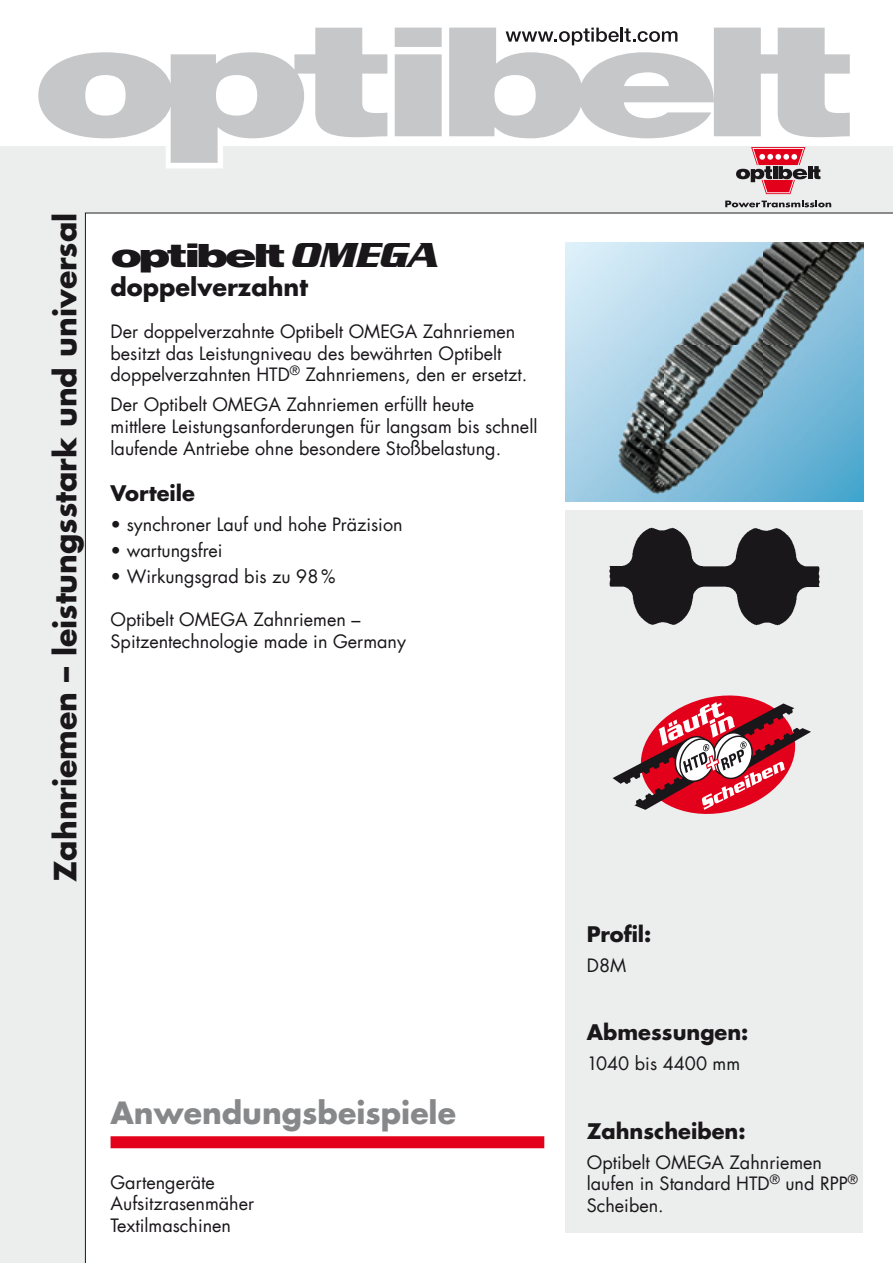
<style>
.page{position:relative;width:893px;height:1263px;background:#fff}
.page>*{position:absolute;margin:0;border:0;box-sizing:border-box;transform-origin:0 0}
.t1{font:900 32.1px "Helvetica Com";letter-spacing:-.08em;color:#1a171b;scale:1.5 1}
.t2{font:700 30px "Futura Com";color:#1a171b}
.t3{font:700 30px "Futura Com";color:#87888a}
.t4{font:700 24px "Futura Com";color:#1a171b}
.t5{font:700 21px "Futura Com";color:#1a171b}
.t6{font:18px/21.6px "Futura Com";color:#1a171b}
.s1{font-family:"Serpentine D";font-weight:700;font-style:italic;font-size:36px}
</style>
<div class="page">
<div style="left:0;top:147px;width:893px;height:1116px;background:#eceded"></div>
<div style="left:85px;top:213px;width:808px;height:1050px;background:#fff"></div>
<div style="left:566px;top:510px;width:297px;height:723px;background:#eceded"></div>
<div style="left:111px;top:1136px;width:433px;height:12px;background:#e2001a"></div>
<img style="left:625px;top:587px;width:182px;height:39px">
<img style="left:609px;top:527px;width:211px;height:60px">
<svg style="left:813px;top:166px;width:7px;height:13px"></svg>
<hr style="left:808px;top:166px;width:4px;height:13px;background:#1a171b">
<svg style="left:725px;top:201px;width:106px;height:6px"></svg>
<svg style="left:736px;top:147px;width:71px;height:47px"></svg>
<div style="left:166px;top:121px;width:57px;height:47px;background:#fff"></div>
<svg style="left:395px;top:28px;width:47px;height:108px;background:#cacbcc"></svg>
<svg style="left:38px;top:28px;width:349px;height:135px;fill:#c6c7c8"></svg>
<svg style="left:449px;top:28px;width:401px;height:110px"></svg>
<img style="left:566px;top:242px;width:297px;height:259px">
<svg style="left:613px;top:695px;width:198px;height:119px"></svg>
<h2 class="t2" style="left:42px;top:881px;width:670px;rotate:-90deg">Zahnriemen – leistungsstark und universal</h2>
<h1 class="t1" style="left:111px;top:234px;width:220px">optibelt <span class="s1">OMEGA</span></h1>
<h3 class="t4" style="left:111px;top:268px;width:199px">doppelverzahnt</h3>
<p class="t6" style="left:111px;top:320px;width:418px">Der doppelverzahnte Optibelt OMEGA Zahnriemen besitzt das Leistungniveau des bewährten Optibelt doppelverzahnten HTD<sup>®</sup> Zahnriemens, den er ersetzt.</p>
<p class="t6" style="left:111px;top:394px;width:428px">Der Optibelt OMEGA Zahnriemen erfüllt heute<br>mittlere Leistungsanforderungen für langsam bis schnell laufende Antriebe ohne besondere Stoßbelastung.</p>
<p class="t5" style="left:111px;top:477px;width:86px">Vorteile</p>
<p class="t6" style="left:111px;top:514px;width:294px">• synchroner Lauf und hohe Präzision</p>
<p class="t6" style="left:111px;top:540px;width:114px">• wartungsfrei</p>
<p class="t6" style="left:111px;top:565px;width:226px">• Wirkungsgrad bis zu 98%</p>
<p class="t6" style="left:111px;top:609px;width:297px">Optibelt OMEGA Zahnriemen –<br>Spitzentechnologie made in Germany</p>
<h2 class="t3" style="left:111px;top:1089px;width:347px">Anwendungsbeispiele</h2>
<p class="t6" style="left:111px;top:1171px;width:145px">Gartengeräte<br>Aufsitzrasenmäher<br>Textilmaschinen</p>
<p class="t5" style="left:587px;top:917px;width:66px">Profil:</p>
<p class="t6" style="left:587px;top:954px;width:41px">D8M</p>
<p class="t5" style="left:587px;top:1016px;width:163px">Abmessungen:</p>
<p class="t6" style="left:587px;top:1052px;width:155px">1040 bis 4400 mm</p>
<p class="t5" style="left:587px;top:1114px;width:160px">Zahnscheiben:</p>
<p class="t6" style="left:587px;top:1151px;width:273px">Optibelt OMEGA Zahnriemen laufen in Standard HTD<sup>®</sup> und RPP<sup>®<br></sup>Scheiben.</p>
</div>
